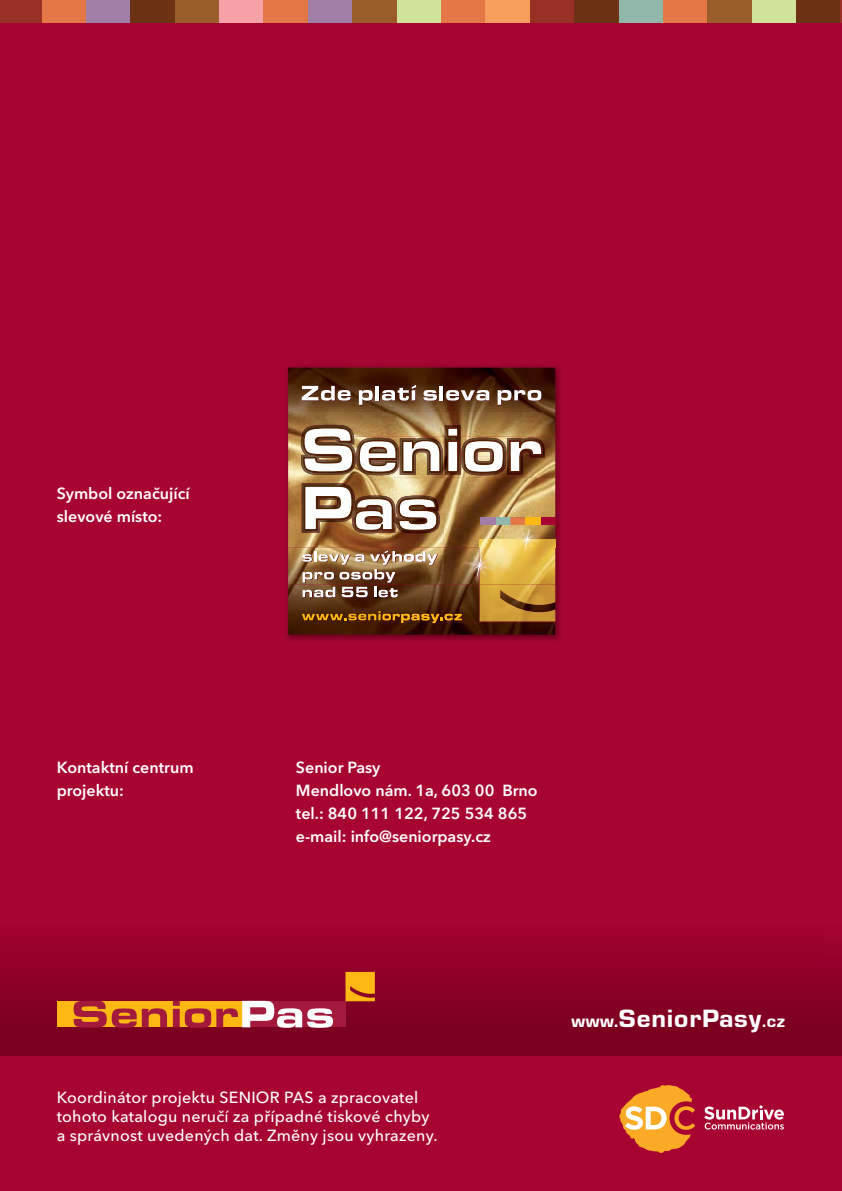
<style>
.page{position:relative;width:842px;height:1191px;background:#a70432}
.page>*{position:absolute;margin:0;border:0;box-sizing:border-box;transform-origin:0 0}
.t1{font:26px "Eurostile TCE Hea";letter-spacing:.03em;color:#fff;scale:1.05 1}
.t2{font:600 16px/23px "Avenir Next";color:#fff}
.t3{font:500 16px/19px "Avenir Next";letter-spacing:.015em;color:#fff}
.s1{font-size:18px}
</style>
<div class="page">
<img style="left:0;top:942px;width:842px;height:114px">
<div style="left:0;top:0;width:42px;height:23px;background:#983123"></div>
<div style="left:42px;top:0;width:44px;height:23px;background:#e47746"></div>
<div style="left:86px;top:0;width:45px;height:23px;background:#a17ea5"></div>
<div style="left:131px;top:0;width:44px;height:23px;background:#6d3214"></div>
<div style="left:175px;top:0;width:44px;height:23px;background:#9a5d2a"></div>
<div style="left:219px;top:0;width:45px;height:23px;background:#f6a1a8"></div>
<div style="left:264px;top:0;width:44px;height:23px;background:#e47746"></div>
<div style="left:308px;top:0;width:44px;height:23px;background:#a17ea5"></div>
<div style="left:352px;top:0;width:45px;height:23px;background:#9a5d2a"></div>
<div style="left:397px;top:0;width:44px;height:23px;background:#d1e39a"></div>
<div style="left:441px;top:0;width:45px;height:23px;background:#e47746"></div>
<div style="left:486px;top:0;width:44px;height:23px;background:#f89e5c"></div>
<div style="left:530px;top:0;width:44px;height:23px;background:#983123"></div>
<div style="left:574px;top:0;width:45px;height:23px;background:#6d3214"></div>
<div style="left:619px;top:0;width:44px;height:23px;background:#91b7ab"></div>
<div style="left:663px;top:0;width:44px;height:23px;background:#e47746"></div>
<div style="left:707px;top:0;width:45px;height:23px;background:#9a5d2a"></div>
<div style="left:752px;top:0;width:44px;height:23px;background:#d1e39a"></div>
<div style="left:796px;top:0;width:45px;height:23px;background:#6d3214"></div>
<svg style="left:841px;top:0;width:1px;height:23px"></svg>
<div style="left:57px;top:1001px;width:288px;height:26px;background:#fdb813"></div>
<div style="left:244px;top:1001px;width:101px;height:26px;background:#a41a3c"></div>
<svg style="left:74px;top:1000px;width:93px;height:27px"></svg>
<svg style="left:173px;top:1000px;width:160px;height:27px"></svg>
<svg style="left:345px;top:972px;width:30px;height:29px"></svg>
<svg style="left:619px;top:1085px;width:76px;height:68px"></svg>
<svg style="left:704px;top:1105px;width:80px;height:24px"></svg>
<img style="left:286px;top:366px;width:275px;height:275px">
<img style="left:288px;top:437px;width:157px;height:110px">
<img style="left:288px;top:367px;width:267px;height:70px">
<img style="left:288px;top:547px;width:104px;height:88px">
<img style="left:301px;top:437px;width:142px;height:38px">
<img style="left:301px;top:425px;width:53px;height:12px">
<img style="left:445px;top:425px;width:16px;height:31px">
<img style="left:543px;top:437px;width:2px;height:19px">
<img style="left:302px;top:483px;width:53px;height:50px">
<img style="left:352px;top:531px;width:40px;height:2px">
<img style="left:302px;top:426px;width:139px;height:48px">
<svg style="left:447px;top:427px;width:96px;height:29px;background:#b19375"></svg>
<img style="left:376px;top:386px;width:4px;height:15px">
<img style="left:416px;top:385px;width:1px;height:16px">
<img style="left:440px;top:386px;width:4px;height:15px">
<svg style="left:302px;top:386px;width:49px;height:15px"></svg>
<svg style="left:359px;top:390px;width:14px;height:15px"></svg>
<hr style="left:376px;top:386px;width:3px;height:14px;background:#fff">
<svg style="left:382px;top:385px;width:34px;height:16px"></svg>
<svg style="left:423px;top:390px;width:14px;height:11px"></svg>
<hr style="left:440px;top:386px;width:3px;height:14px;background:#fff">
<svg style="left:446px;top:390px;width:44px;height:11px"></svg>
<svg style="left:498px;top:390px;width:43px;height:15px"></svg>
<img style="left:392px;top:478px;width:52px;height:106px">
<img style="left:392px;top:584px;width:163px;height:51px">
<img style="left:396px;top:495px;width:44px;height:38px">
<svg style="left:303px;top:485px;width:135px;height:46px;background:#baa088"></svg>
<img style="left:398px;top:498px;width:40px;height:33px">
<img style="left:302px;top:550px;width:136px;height:47px">
<img style="left:444px;top:456px;width:111px;height:91px">
<img style="left:445px;top:456px;width:100px;height:19px">
<img style="left:458px;top:456px;width:1px;height:16px">
<img style="left:447px;top:456px;width:11px;height:16px">
<img style="left:464px;top:456px;width:40px;height:17px">
<img style="left:509px;top:456px;width:12px;height:16px">
<img style="left:444px;top:547px;width:36px;height:37px">
<img style="left:444px;top:584px;width:111px;height:38px">
<svg style="left:302px;top:611px;width:160px;height:12px;background:#7e4b09"></svg>
<img style="left:480px;top:539px;width:75px;height:82px">
<img style="left:480px;top:517px;width:75px;height:7px">
<img style="left:464px;top:550px;width:31px;height:30px">
<svg style="left:516px;top:528px;width:22px;height:22px"></svg>
<img style="left:822px;top:942px;width:20px;height:45px">
<p class="t2" style="left:57px;top:482px;width:135px">Symbol označující slevové místo:</p>
<p class="t2" style="left:57px;top:756px;width:138px">Kontaktní centrum projektu:</p>
<p class="t2" style="left:296px;top:756px;width:243px">Senior Pasy<br>Mendlovo nám. 1a, 603 00 Brno tel.: 840 111 122, 725 534 865 e-mail: info@seniorpasy.cz</p>
<p class="t3" style="left:57px;top:1089px;width:382px">Koordinátor projektu SENIOR PAS a zpracovatel tohoto katalogu neručí za případné tiskové chyby a správnost uvedených dat. Změny jsou vyhrazeny.</p>
<h1 class="t1" style="left:572px;top:1003px;width:205px"><span class="s1">www.</span>SeniorPasy<span class="s1">.cz</span></h1>
</div>
